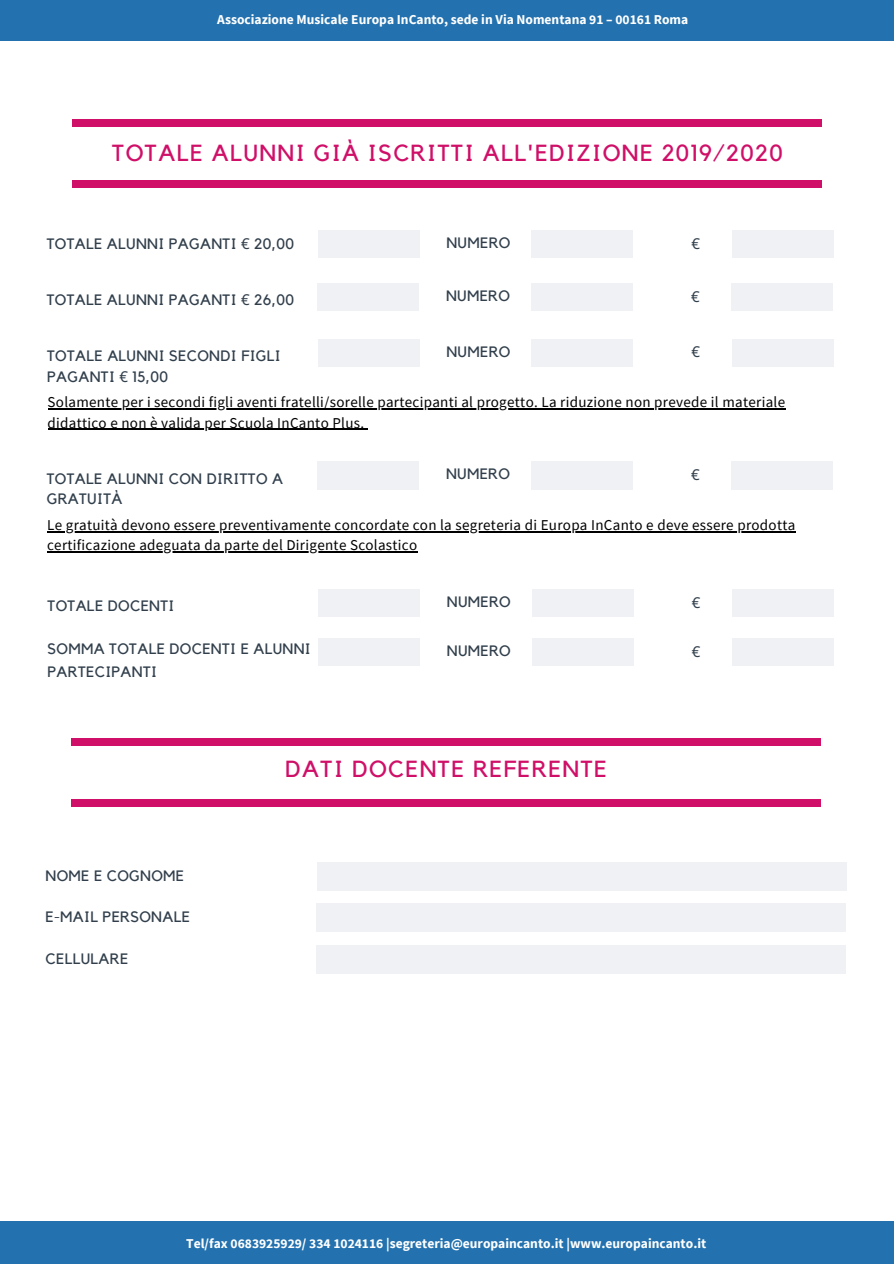
<style>
.page{position:relative;width:894px;height:1264px;background:#fff}
.page>*{position:absolute;margin:0;border:0;box-sizing:border-box;transform-origin:0 0}
.t1{font:23.25px "Kollektif";letter-spacing:.06em;color:#cf0f68}
.t2{font:15px/20.2px "Source Sans Pro";letter-spacing:.02em;color:#000}
.t3{font:15px/20.2px "Kollektif";letter-spacing:.02em;color:#313f4c}
.t4{font:15px "Noto Sans";color:#313f4c}
.t5{font:700 13.5px "Source Sans Pro";color:#fff}
.s1{font-family:"Noto Sans"}
</style>
<div class="page">
<div style="left:71px;top:738px;width:749px;height:7px;background:#cf0f68"></div>
<div style="left:71px;top:799px;width:749px;height:7px;background:#cf0f68"></div>
<div style="left:316px;top:862px;width:530px;height:28px;background:#eff1f4"></div>
<div style="left:316px;top:903px;width:529px;height:28px;background:#eff1f4"></div>
<div style="left:316px;top:945px;width:529px;height:28px;background:#eff1f4"></div>
<div style="left:0;top:0;width:893px;height:40px;background:#2371ae"></div>
<div style="left:73px;top:120px;width:748px;height:6px;background:#cf0f68"></div>
<div style="left:73px;top:181px;width:748px;height:7px;background:#cf0f68"></div>
<div style="left:318px;top:230px;width:101px;height:28px;background:#eff1f4"></div>
<div style="left:531px;top:230px;width:101px;height:28px;background:#eff1f4"></div>
<div style="left:731px;top:230px;width:101px;height:28px;background:#eff1f4"></div>
<div style="left:317px;top:283px;width:102px;height:27px;background:#eff1f4"></div>
<div style="left:531px;top:283px;width:101px;height:27px;background:#eff1f4"></div>
<div style="left:731px;top:283px;width:101px;height:27px;background:#eff1f4"></div>
<div style="left:318px;top:339px;width:101px;height:27px;background:#eff1f4"></div>
<div style="left:531px;top:339px;width:101px;height:27px;background:#eff1f4"></div>
<div style="left:731px;top:339px;width:101px;height:27px;background:#eff1f4"></div>
<hr style="left:48px;top:408px;width:737px;height:2px;background:#000">
<hr style="left:48px;top:429px;width:316px;height:1px;background:#000">
<div style="left:317px;top:462px;width:102px;height:27px;background:#eff1f4"></div>
<div style="left:531px;top:462px;width:101px;height:27px;background:#eff1f4"></div>
<div style="left:731px;top:462px;width:101px;height:27px;background:#eff1f4"></div>
<hr style="left:47px;top:531px;width:748px;height:1px;background:#000">
<hr style="left:47px;top:551px;width:370px;height:1px;background:#000">
<div style="left:318px;top:589px;width:101px;height:27px;background:#eff1f4"></div>
<div style="left:531px;top:589px;width:102px;height:27px;background:#eff1f4"></div>
<div style="left:732px;top:589px;width:101px;height:27px;background:#eff1f4"></div>
<div style="left:318px;top:638px;width:101px;height:27px;background:#eff1f4"></div>
<div style="left:531px;top:638px;width:102px;height:27px;background:#eff1f4"></div>
<div style="left:732px;top:638px;width:101px;height:27px;background:#eff1f4"></div>
<div style="left:0;top:1221px;width:893px;height:42px;background:#2371ae"></div>
<p class="t5" style="left:217px;top:11px;width:472px">Associazione Musicale Europa InCanto, sede in Via Nomentana 91 – 00161 Roma</p>
<h1 class="t1" style="left:112px;top:142px;width:672px">TOTALE ALUNNI GIÀ ISCRITTI ALL'EDIZIONE 2019/2020</h1>
<p class="t3" style="left:47px;top:234px;width:249px">TOTALE ALUNNI PAGANTI <span class="s1">€</span> 20,00</p>
<p class="t3" style="left:446px;top:233px;width:65px">NUMERO</p>
<p class="t4" style="left:691px;top:233px;width:10px">€</p>
<p class="t3" style="left:47px;top:290px;width:249px">TOTALE ALUNNI PAGANTI <span class="s1">€</span> 26,00</p>
<p class="t3" style="left:446px;top:286px;width:65px">NUMERO</p>
<p class="t4" style="left:690px;top:285px;width:10px">€</p>
<p class="t3" style="left:47px;top:346px;width:235px">TOTALE ALUNNI SECONDI FIGLI<br>PAGANTI <span class="s1">€</span> 15,00</p>
<p class="t3" style="left:446px;top:342px;width:65px">NUMERO</p>
<p class="t4" style="left:691px;top:341px;width:10px">€</p>
<p class="t2" style="left:48px;top:392px;width:738px">Solamente per i secondi figli aventi fratelli/sorelle partecipanti al progetto. La riduzione non prevede il materiale didattico e non è valida per Scuola InCanto Plus.</p>
<p class="t3" style="left:47px;top:469px;width:238px">TOTALE ALUNNI CON DIRITTO A<br>GRATUITÀ</p>
<p class="t3" style="left:446px;top:464px;width:65px">NUMERO</p>
<p class="t4" style="left:690px;top:464px;width:10px">€</p>
<p class="t2" style="left:47px;top:514px;width:749px">Le gratuità devono essere preventivamente concordate con la segreteria di Europa InCanto e deve essere prodotta certificazione adeguata da parte del Dirigente Scolastico</p>
<p class="t3" style="left:48px;top:596px;width:128px">TOTALE DOCENTI</p>
<p class="t3" style="left:446px;top:592px;width:65px">NUMERO</p>
<p class="t4" style="left:691px;top:591px;width:10px">€</p>
<p class="t3" style="left:48px;top:638px;width:265px;line-height:22.5px">SOMMA TOTALE DOCENTI E ALUNNI<br>PARTECIPANTI</p>
<p class="t3" style="left:446px;top:641px;width:65px">NUMERO</p>
<p class="t4" style="left:691px;top:640px;width:10px">€</p>
<p class="t3" style="left:46px;top:866px;width:140px">NOME E COGNOME</p>
<p class="t3" style="left:46px;top:907px;width:146px">E-MAIL PERSONALE</p>
<p class="t3" style="left:46px;top:948px;width:84px">CELLULARE</p>
<h1 class="t1" style="left:285px;top:758px;width:323px">DATI DOCENTE REFERENTE</h1>
<p class="t5" style="left:186px;top:1234px;width:521px">Tel/fax 0683925929/ 334 1024116 |segreteria@europaincanto.it |www.europaincanto.it</p>
</div>
